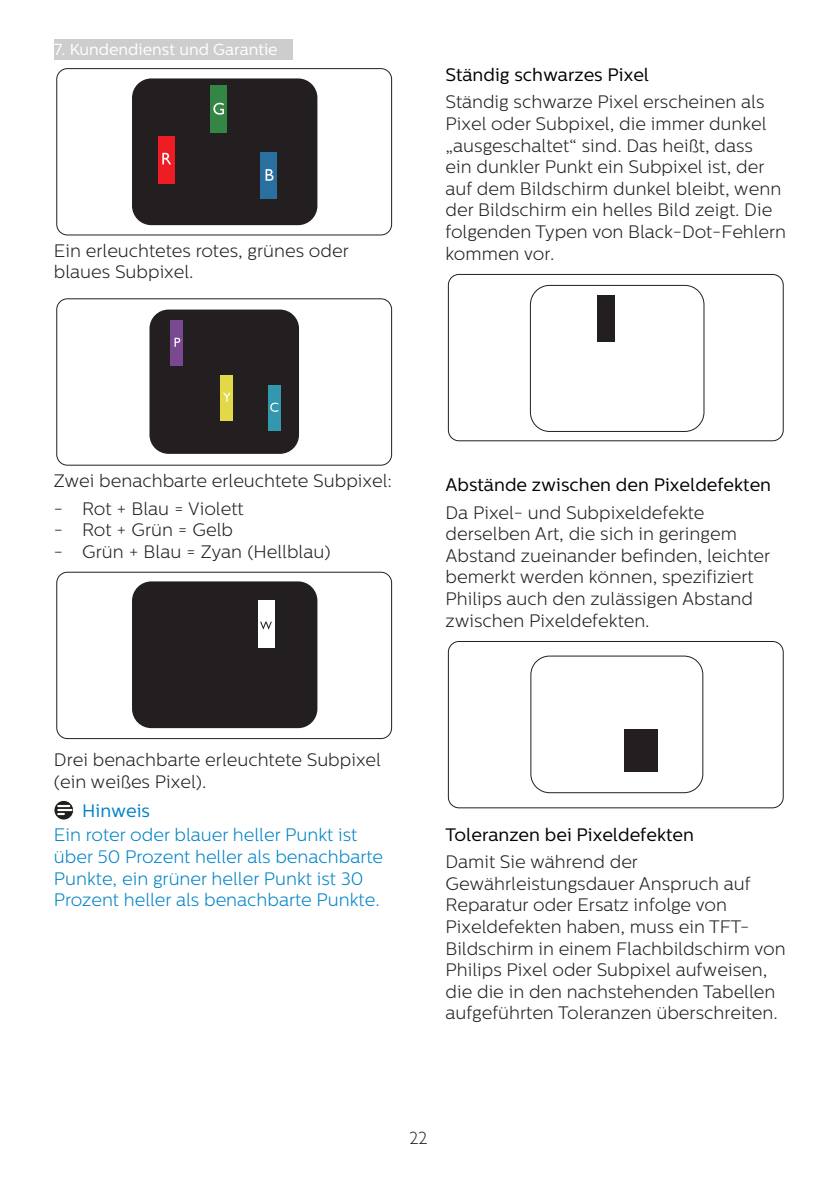
<style>
.page{position:relative;width:840px;height:1191px;background:#fff}
.page>*{position:absolute;margin:0;border:0;box-sizing:border-box;transform-origin:0 0}
.chapter-paragraph{font:300 18px/21.6px "Centrale Sans";color:#231f20}
.Note_body{font:300 18px/21.6px "Centrale Sans";color:#0082c5}
.Heading_3{font:18px "Centrale Sans";color:#000}
.Body_Text{font:300 18px "Centrale Sans";color:#231f20}
.Note_body-2{font:18px "Centrale Sans";color:#0082c5}
.t1{font:300 18px "Gill Alt One";color:#231f20}
.t2{font:16px "Centrale Sans";color:#fff}
</style>
<div class="page">
<div style="left:54px;top:39px;width:238px;height:20px;background:#cdcdcd"></div>
<div style="left:56px;top:68px;width:335px;height:167px;border:1px solid #231f20;border-radius:11px"></div>
<div style="left:132px;top:78px;width:185px;height:147px;background:#231f20;border-radius:19px"></div>
<div style="left:210px;top:86px;width:17px;height:47px;background:#348645"></div>
<svg style="left:213px;top:103px;width:11px;height:12px"></svg>
<div style="left:157px;top:136px;width:17px;height:47px;background:#ee1d23"></div>
<svg style="left:162px;top:153px;width:9px;height:11px"></svg>
<div style="left:260px;top:152px;width:17px;height:46px;background:#296fa0"></div>
<svg style="left:265px;top:169px;width:8px;height:12px"></svg>
<div style="left:56px;top:298px;width:335px;height:167px;border:1px solid #231f20;border-radius:11px"></div>
<div style="left:149px;top:309px;width:150px;height:145px;background:#231f20;border-radius:19px"></div>
<div style="left:170px;top:320px;width:13px;height:45px;background:#784890"></div>
<div style="left:220px;top:375px;width:13px;height:45px;background:#e3d848"></div>
<div style="left:267px;top:385px;width:13px;height:45px;background:#3297af"></div>
<svg style="left:174px;top:338px;width:6px;height:9px"></svg>
<svg style="left:223px;top:393px;width:8px;height:9px"></svg>
<svg style="left:270px;top:402px;width:8px;height:10px"></svg>
<div style="left:56px;top:572px;width:335px;height:167px;border:1px solid #231f20;border-radius:11px"></div>
<div style="left:132px;top:581px;width:185px;height:147px;background:#231f20;border-radius:19px"></div>
<div style="left:258px;top:600px;width:16px;height:48px;background:#fff"></div>
<svg style="left:260px;top:621px;width:12px;height:8px"></svg>
<svg style="left:54px;top:800px;width:20px;height:20px"></svg>
<div style="left:54px;top:800px;width:20px;height:20px;border:1px solid #fff;border-radius:50%"></div>
<svg style="left:58px;top:805px;width:13px;height:10px"></svg>
<div style="left:448px;top:274px;width:335px;height:167px;border:1px solid #231f20;border-radius:11px"></div>
<div style="left:530px;top:285px;width:173px;height:147px;border:1px solid #231f20;border-radius:19px"></div>
<div style="left:596px;top:295px;width:18px;height:46px;background:#231f20"></div>
<div style="left:448px;top:641px;width:335px;height:167px;border:1px solid #231f20;border-radius:11px"></div>
<div style="left:530px;top:656px;width:172px;height:137px;border:1px solid #231f20;border-radius:19px"></div>
<div style="left:624px;top:729px;width:33px;height:43px;background:#231f20"></div>
<p class="t2" style="left:54px;top:40px;width:225px">7. Kundendienst und Garantie</p>
<p class="chapter-paragraph" style="left:54px;top:240px;width:296px">Ein erleuchtetes rotes, grünes oder blaues Subpixel.</p>
<p class="Heading_3" style="left:445px;top:64px;width:205px">Ständig schwarzes Pixel</p>
<p class="chapter-paragraph" style="left:445px;top:91px;width:342px">Ständig schwarze Pixel erscheinen als Pixel oder Subpixel, die immer dunkel „ausgeschaltet“ sind. Das heißt, dass<br>ein dunkler Punkt ein Subpixel ist, der auf dem Bildschirm dunkel bleibt, wenn der Bildschirm ein helles Bild zeigt. Die folgenden Typen von Black-Dot-Fehlern kommen vor.</p>
<p class="chapter-paragraph" style="left:54px;top:470px;width:339px">Zwei benachbarte erleuchtete Subpixel:</p>
<p class="Body_Text" style="left:54px;top:498px;width:191px">- Rot + Blau = Violett</p>
<p class="Body_Text" style="left:54px;top:520px;width:180px">- Rot + Grün = Gelb</p>
<p class="Body_Text" style="left:54px;top:541px;width:278px">- Grün + Blau = Zyan (Hellblau)</p>
<p class="Heading_3" style="left:445px;top:475px;width:327px">Abstände zwischen den Pixeldefekten</p>
<p class="chapter-paragraph" style="left:445px;top:501px;width:326px">Da Pixel- und Subpixeldefekte derselben Art, die sich in geringem Abstand zueinander befinden, leichter bemerkt werden können, spezifiziert Philips auch den zulässigen Abstand zwischen Pixeldefekten.</p>
<p class="chapter-paragraph" style="left:54px;top:749px;width:328px">Drei benachbarte erleuchtete Subpixel (ein weißes Pixel).</p>
<p class="Note_body-2" style="left:82px;top:800px;width:69px">Hinweis</p>
<p class="Note_body" style="left:54px;top:824px;width:330px">Ein roter oder blauer heller Punkt ist über 50 Prozent heller als benachbarte Punkte, ein grüner heller Punkt ist 30<br>Prozent heller als benachbarte Punkte.</p>
<p class="Heading_3" style="left:445px;top:824px;width:250px">Toleranzen bei Pixeldefekten</p>
<p class="chapter-paragraph" style="left:445px;top:851px;width:341px">Damit Sie während der Gewährleistungsdauer Anspruch auf Reparatur oder Ersatz infolge von Pixeldefekten haben, muss ein TFT-Bildschirm in einem Flachbildschirm von Philips Pixel oder Subpixel aufweisen, die die in den nachstehenden Tabellen aufgeführten Toleranzen überschreiten.</p>
<p class="t1" style="left:409px;top:1128px;width:19px">22</p>
</div>
